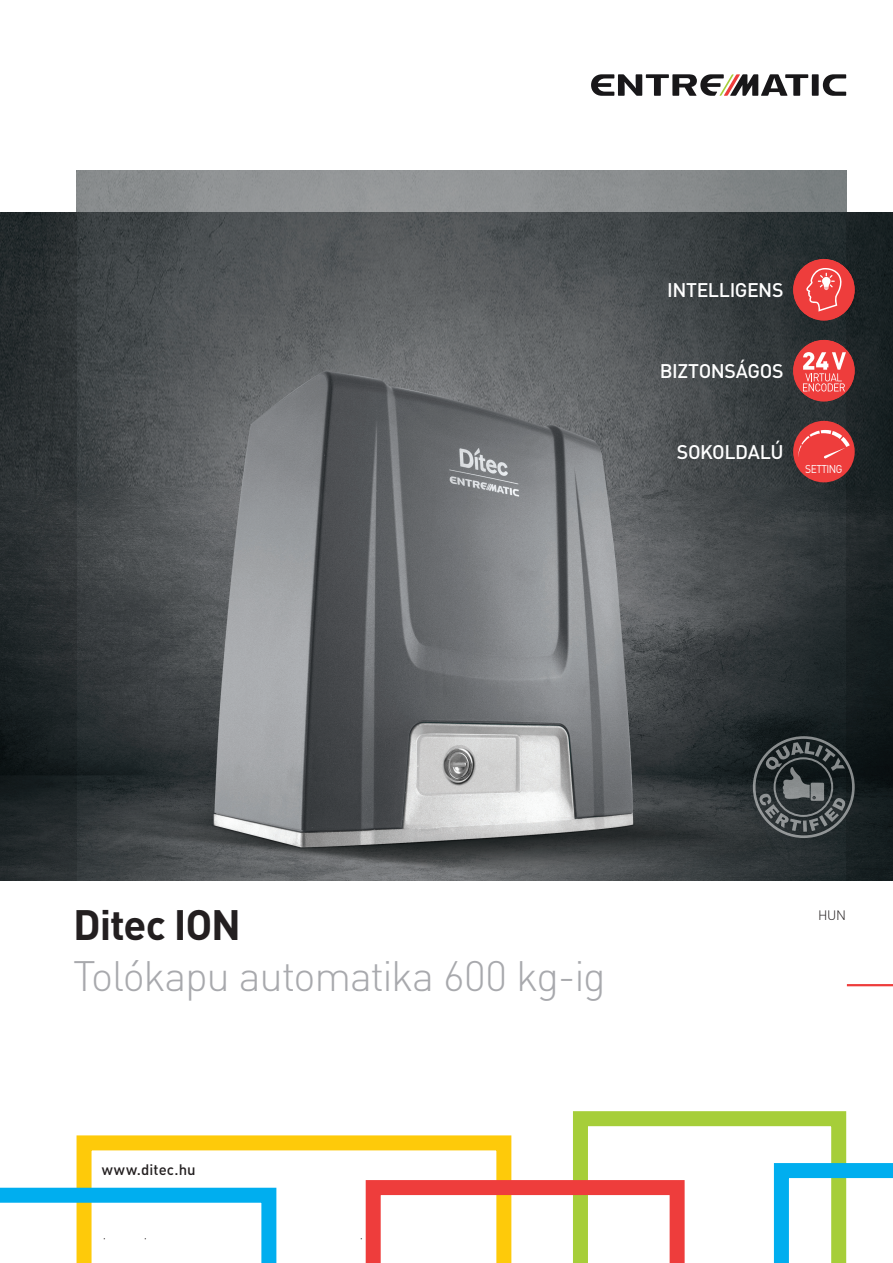
<style>
.page{position:relative;width:893px;height:1263px;background:#fff}
.page>*{position:absolute;margin:0;border:0;box-sizing:border-box;transform-origin:0 0}
.t1{font:300 42px "DIN Pro";letter-spacing:-.03em;color:#a8a9ad}
.t2{font:700 42px "DIN Pro";letter-spacing:-.03em;color:#231f20}
.t3{font:500 19.5px "DIN Pro";letter-spacing:-.02em;color:#fff}
.t4{font:500 15px "DIN Pro";letter-spacing:.01em;color:#231f20}
.t5{font:300 13.5px "DIN Pro";color:#231f20}
.t6{font:11.25px "DIN Pro";letter-spacing:-.05em;color:#fff;scale:.91 1}
</style>
<div class="page">
<img style="left:77px;top:213px;width:769px;height:667px">
<img style="left:77px;top:170px;width:769px;height:43px">
<img style="left:846px;top:213px;width:47px;height:667px">
<img style="left:0;top:213px;width:77px;height:667px">
<svg style="left:823px;top:74px;width:23px;height:22px"></svg>
<div style="left:812px;top:74px;width:7px;height:22px;background:#181719"></div>
<svg style="left:591px;top:74px;width:217px;height:22px"></svg>
<svg style="left:77px;top:1135px;width:289px;height:128px"></svg>
<svg style="left:0;top:1188px;width:276px;height:75px"></svg>
<svg style="left:366px;top:1111px;width:527px;height:152px"></svg>
<div style="left:793px;top:340px;width:62px;height:61px;background:#ee3d3c;border-radius:50%"></div>
<svg style="left:803px;top:352px;width:43px;height:39px"></svg>
<div style="left:793px;top:259px;width:62px;height:62px;background:#ee3d3c;border-radius:50%"></div>
<svg style="left:806px;top:268px;width:36px;height:44px"></svg>
<div style="left:793px;top:421px;width:62px;height:61px;background:#ee3d3c;border-radius:50%"></div>
<svg style="left:798px;top:430px;width:52px;height:29px"></svg>
<svg style="left:753px;top:736px;width:102px;height:102px;background:#3c4344"></svg>
<svg style="left:846px;top:984px;width:47px;height:3px"></svg>
<p class="t3" style="left:667px;top:277px;width:118px">INTELLIGENS</p>
<p class="t3" style="left:660px;top:358px;width:125px">BIZTONSÁGOS</p>
<p class="t3" style="left:677px;top:439px;width:108px">SOKOLDALÚ</p>
<p class="t6" style="left:805px;top:461px;width:43px">SETTING</p>
<h1 class="t2" style="left:73px;top:896px;width:170px">Ditec ION</h1>
<h1 class="t1" style="left:73px;top:947px;width:534px">Tolókapu automatika 600 kg-ig</h1>
<p class="t4" style="left:102px;top:1160px;width:95px">www.ditec.hu</p>
<p class="t5" style="left:818px;top:906px;width:30px">HUN</p>
</div>
